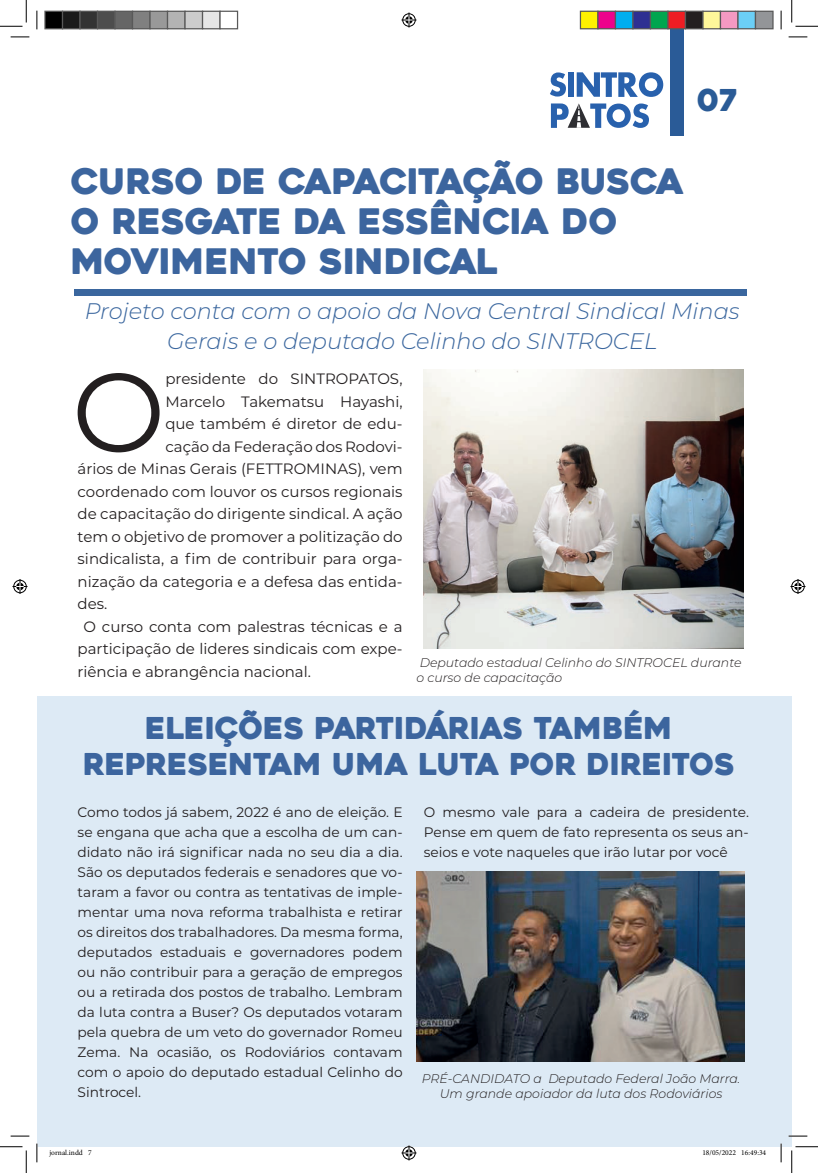
<style>
.page{position:relative;width:818px;height:1173px;background:#fff}
.page>*{position:absolute;margin:0;border:0;box-sizing:border-box;transform-origin:0 0}
.t1{font:111.38px "Montserrat";color:#231f20}
.t2{font:35px/40px "Heavitas";color:#3c659e}
.t3{font:30px/36px "Heavitas";color:#3c659e;text-align:center}
.t4{font:30px "Heavitas";color:#2a5b96}
.t5{font:italic 300 22.5px/30px "Montserrat";color:#3a669e;text-align:center}
.t6{font:15px "Montserrat";color:#231f20}
.t7{font:13.75px/20px "Montserrat";color:#231f20;text-align:justify}
.t8{font:italic 300 12.5px/15px "Montserrat";color:#231f20}
.t9{font:7.5px "Minion Pro";color:#000}
</style>
<div class="page">
<div style="left:37px;top:696px;width:755px;height:450px;background:#ddeaf5"></div>
<div style="left:671px;top:26px;width:13px;height:110px;background:#2a5b97"></div>
<svg style="left:550px;top:72px;width:16px;height:24px"></svg>
<svg style="left:577px;top:72px;width:86px;height:25px"></svg>
<div style="left:568px;top:72px;width:6px;height:25px;background:#2861ad"></div>
<svg style="left:551px;top:103px;width:98px;height:25px"></svg>
<div style="left:74px;top:288px;width:672px;height:7px;background:#3a669e"></div>
<img style="left:424px;top:369px;width:320px;height:279px">
<img style="left:416px;top:871px;width:328px;height:189px">
<svg style="left:11px;top:36px;width:18px;height:2px"></svg>
<svg style="left:788px;top:36px;width:19px;height:2px"></svg>
<svg style="left:11px;top:1135px;width:18px;height:1px"></svg>
<svg style="left:788px;top:1135px;width:19px;height:1px"></svg>
<svg style="left:36px;top:11px;width:2px;height:18px"></svg>
<svg style="left:36px;top:1143px;width:2px;height:19px"></svg>
<svg style="left:780px;top:11px;width:2px;height:18px"></svg>
<svg style="left:780px;top:1143px;width:2px;height:19px"></svg>
<svg style="left:0;top:0;width:27px;height:27px"></svg>
<svg style="left:0;top:1146px;width:27px;height:26px"></svg>
<svg style="left:791px;top:0;width:27px;height:27px"></svg>
<svg style="left:791px;top:1146px;width:27px;height:26px"></svg>
<svg style="left:401px;top:13px;width:15px;height:15px"></svg>
<svg style="left:401px;top:1145px;width:15px;height:15px"></svg>
<svg style="left:13px;top:579px;width:15px;height:15px"></svg>
<svg style="left:790px;top:579px;width:15px;height:15px"></svg>
<div style="left:45px;top:11px;width:18px;height:18px;background:#000"></div>
<div style="left:44px;top:11px;width:19px;height:18px;border:1px solid #595959"></div>
<div style="left:63px;top:11px;width:17px;height:18px;background:#1a1a1a"></div>
<div style="left:62px;top:11px;width:19px;height:18px;border:1px solid #595959"></div>
<div style="left:80px;top:11px;width:18px;height:18px;background:#333"></div>
<div style="left:79px;top:11px;width:19px;height:18px;border:1px solid #595959"></div>
<div style="left:98px;top:11px;width:17px;height:18px;background:#4d4d4d"></div>
<div style="left:97px;top:11px;width:19px;height:18px;border:1px solid #595959"></div>
<div style="left:115px;top:11px;width:18px;height:18px;background:#666"></div>
<div style="left:114px;top:11px;width:19px;height:18px;border:1px solid #595959"></div>
<div style="left:133px;top:11px;width:17px;height:18px;background:#808080"></div>
<div style="left:132px;top:11px;width:19px;height:18px;border:1px solid #595959"></div>
<div style="left:150px;top:11px;width:18px;height:18px;background:#999"></div>
<div style="left:149px;top:11px;width:19px;height:18px;border:1px solid #595959"></div>
<div style="left:168px;top:11px;width:17px;height:18px;background:#b3b3b3"></div>
<div style="left:167px;top:11px;width:19px;height:18px;border:1px solid #595959"></div>
<div style="left:185px;top:11px;width:18px;height:18px;background:#ccc"></div>
<div style="left:184px;top:11px;width:19px;height:18px;border:1px solid #595959"></div>
<div style="left:203px;top:11px;width:17px;height:18px;background:#e6e6e6"></div>
<div style="left:202px;top:11px;width:19px;height:18px;border:1px solid #595959"></div>
<div style="left:219px;top:11px;width:19px;height:18px;border:1px solid #595959"></div>
<div style="left:580px;top:11px;width:18px;height:18px;background:#fff101"></div>
<div style="left:580px;top:11px;width:18px;height:18px;border:1px solid #595959"></div>
<div style="left:598px;top:11px;width:17px;height:18px;background:#ed028c"></div>
<div style="left:597px;top:11px;width:19px;height:18px;border:1px solid #595959"></div>
<div style="left:615px;top:11px;width:18px;height:18px;background:#00aeef"></div>
<div style="left:615px;top:11px;width:18px;height:18px;border:1px solid #595959"></div>
<div style="left:633px;top:11px;width:17px;height:18px;background:#2e3092"></div>
<div style="left:632px;top:11px;width:19px;height:18px;border:1px solid #595959"></div>
<div style="left:650px;top:11px;width:18px;height:18px;background:#00a54f"></div>
<div style="left:650px;top:11px;width:18px;height:18px;border:1px solid #595959"></div>
<div style="left:668px;top:11px;width:17px;height:18px;background:#ee1d23"></div>
<div style="left:667px;top:11px;width:19px;height:18px;border:1px solid #595959"></div>
<div style="left:685px;top:11px;width:18px;height:18px;background:#231f20"></div>
<div style="left:685px;top:11px;width:18px;height:18px;border:1px solid #595959"></div>
<div style="left:703px;top:11px;width:17px;height:18px;background:#fff79a"></div>
<div style="left:702px;top:11px;width:19px;height:18px;border:1px solid #595959"></div>
<div style="left:720px;top:11px;width:18px;height:18px;background:#f499c2"></div>
<div style="left:720px;top:11px;width:18px;height:18px;border:1px solid #595959"></div>
<div style="left:738px;top:11px;width:17px;height:18px;background:#6bcff6"></div>
<div style="left:737px;top:11px;width:19px;height:18px;border:1px solid #595959"></div>
<div style="left:755px;top:11px;width:18px;height:18px;background:#939598"></div>
<div style="left:755px;top:11px;width:18px;height:18px;border:1px solid #595959"></div>
<h3 class="t4" style="left:697px;top:82px;width:42px">07</h3>
<h2 class="t2" style="left:71px;top:162px;width:614px">CURSO DE CAPACITAÇÃO BUSCA<br>O RESGATE DA ESSÊNCIA DO<br>MOVIMENTO SINDICAL</h2>
<h3 class="t5" style="left:85px;top:295px;width:656px">Projeto conta com o apoio da Nova Central Sindical Minas<br>Gerais e o deputado Celinho do SINTROCEL</h3>
<h1 class="t1" style="left:72px;top:335px;width:95px">O</h1>
<p class="t6" style="left:165px;top:368px;width:239px">presidente do SINTROPATOS,</p>
<p class="t6" style="left:165px;top:391px;width:239px">Marcelo Takematsu Hayashi,</p>
<p class="t6" style="left:165px;top:413px;width:239px">que também é diretor de edu-</p>
<p class="t6" style="left:165px;top:436px;width:239px">cação da Federação dos Rodovi-</p>
<p class="t6" style="left:78px;top:458px;width:326px">ários de Minas Gerais (FETTROMINAS), vem</p>
<p class="t6" style="left:78px;top:481px;width:326px">coordenado com louvor os cursos regionais</p>
<p class="t6" style="left:78px;top:503px;width:326px">de capacitação do dirigente sindical. A ação</p>
<p class="t6" style="left:78px;top:526px;width:326px">tem o objetivo de promover a politização do</p>
<p class="t6" style="left:78px;top:548px;width:326px">sindicalista, a fim de contribuir para orga-</p>
<p class="t6" style="left:78px;top:571px;width:326px">nização da categoria e a defesa das entida-</p>
<p class="t6" style="left:78px;top:593px;width:31px">des.</p>
<p class="t6" style="left:84px;top:616px;width:321px">O curso conta com palestras técnicas e a</p>
<p class="t6" style="left:78px;top:638px;width:326px">participação de lideres sindicais com expe-</p>
<p class="t6" style="left:78px;top:661px;width:235px">riência e abrangência nacional.</p>
<h3 class="t3" style="left:83px;top:710px;width:653px">ELEIÇÕES PARTIDÁRIAS TAMBÉM<br>REPRESENTAM UMA LUTA POR DIREITOS</h3>
<p class="t7" style="left:78px;top:801px;width:326px">Como todos já sabem, 2022 é ano de eleição. E se engana que acha que a escolha de um can&shy;didato não irá significar nada no seu dia a dia.<br>São os deputados federais e senadores que vo&shy;taram a favor ou contra as tentativas de imple&shy;mentar uma nova reforma trabalhista e retirar os direitos dos trabalhadores. Da mesma forma, deputados estaduais e governadores podem ou não contribuir para a geração de empregos ou a retirada dos postos de trabalho. Lembram da luta contra a Buser? Os deputados votaram pela quebra de um veto do governador Romeu Zema. Na ocasião, os Rodoviários contavam com o apoio do deputado estadual Celinho do Sintrocel.</p>
<p class="t7" style="left:424px;top:801px;width:326px">O mesmo vale para a cadeira de presidente.<br>Pense em quem de fato representa os seus an&shy;seios e vote naqueles que irão lutar por você</p>
<p class="t8" style="left:416px;top:654px;width:327px">Deputado estadual Celinho do SINTROCEL durante o curso de capacitação</p>
<p class="t8" style="left:422px;top:1070px;width:320px;text-align:center">PRÉ-CANDIDATO a Deputado Federal João Marra.<br>Um grande apoiador da luta dos Rodoviários</p>
<p class="t9" style="left:49px;top:1147px;width:44px">jornal.indd 7</p>
<p class="t9" style="left:702px;top:1147px;width:65px">18/05/2022 16:49:34</p>
</div>
